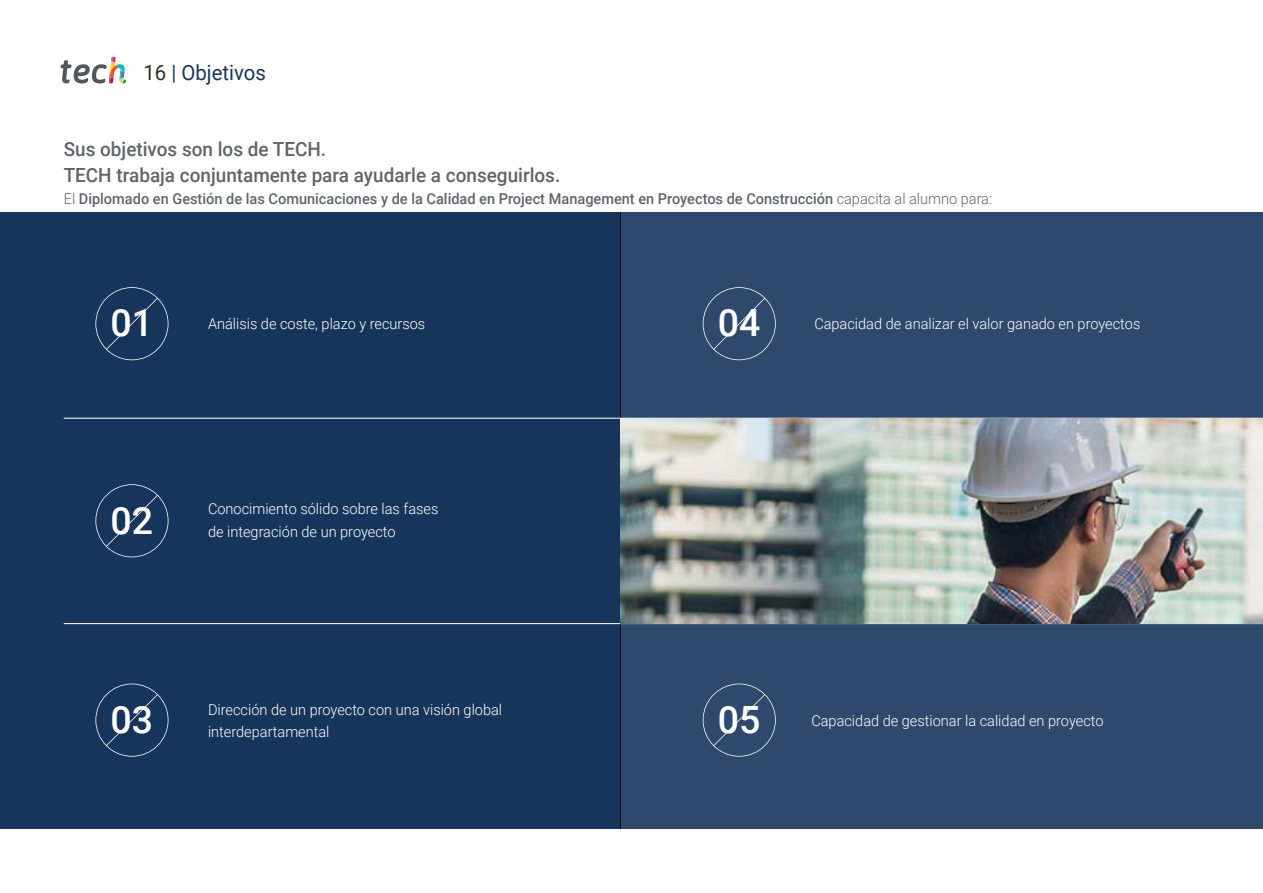
<style>
.page{position:relative;width:1263px;height:893px;background:#fff}
.page>*{position:absolute;margin:0;border:0;box-sizing:border-box;transform-origin:0 0}
.t1{font:500 37.5px "Roboto";color:#fff}
.t2{font:21px "Roboto";color:#1a355c}
.t3{font:500 19.5px/25.5px "Roboto";color:#61646a}
.t4{font:300 15px/22.5px "Roboto";color:#fff}
.t5{font:500 15px "Roboto";color:#61646a}
.s1{color:#312e20}
.s2{font-weight:300}
</style>
<div class="page">
<svg style="left:61px;top:57px;width:65px;height:27px"></svg>
<div style="left:0;top:213px;width:621px;height:616px;background:#17355b"></div>
<div style="left:621px;top:213px;width:642px;height:616px;background:#2e496b"></div>
<svg style="left:95px;top:287px;width:73px;height:73px"></svg>
<svg style="left:95px;top:484px;width:73px;height:73px"></svg>
<svg style="left:95px;top:684px;width:73px;height:73px"></svg>
<svg style="left:703px;top:684px;width:73px;height:73px"></svg>
<svg style="left:703px;top:287px;width:73px;height:73px"></svg>
<hr style="left:64px;top:418px;width:1199px;height:1px;background:#fff">
<hr style="left:64px;top:623px;width:1199px;height:1px;background:#fff">
<img style="left:621px;top:418px;width:642px;height:205px">
<h2 class="t2" style="left:144px;top:57px;width:124px"><span class="s1">16</span> | Objetivos</h2>
<h3 class="t3" style="left:64px;top:136px;width:498px">Sus objetivos son los de TECH.<br>TECH trabaja conjuntamente para ayudarle a conseguirlos.</h3>
<p class="t5" style="left:64px;top:188px;width:930px"><span class="s2">El</span> Diplomado en Gestión de las Comunicaciones y de la Calidad en Project Management en Proyectos de Construcción <span class="s2">capacita al alumno para:</span></p>
<h1 class="t1" style="left:111px;top:297px;width:44px">01</h1>
<p class="t4" style="left:208px;top:312px;width:219px">Análisis de coste, plazo y recursos</p>
<h1 class="t1" style="left:111px;top:494px;width:44px">02</h1>
<p class="t4" style="left:208px;top:497px;width:232px">Conocimiento sólido sobre las fases de integración de un proyecto</p>
<h1 class="t1" style="left:718px;top:297px;width:44px">04</h1>
<p class="t4" style="left:814px;top:312px;width:327px">Capacidad de analizar el valor ganado en proyectos</p>
<p class="t4" style="left:208px;top:697px;width:296px">Dirección de un proyecto con una visión global interdepartamental</p>
<h1 class="t1" style="left:111px;top:693px;width:44px">03</h1>
<h1 class="t1" style="left:718px;top:693px;width:44px">05</h1>
<p class="t4" style="left:811px;top:709px;width:294px">Capacidad de gestionar la calidad en proyecto</p>
</div>
